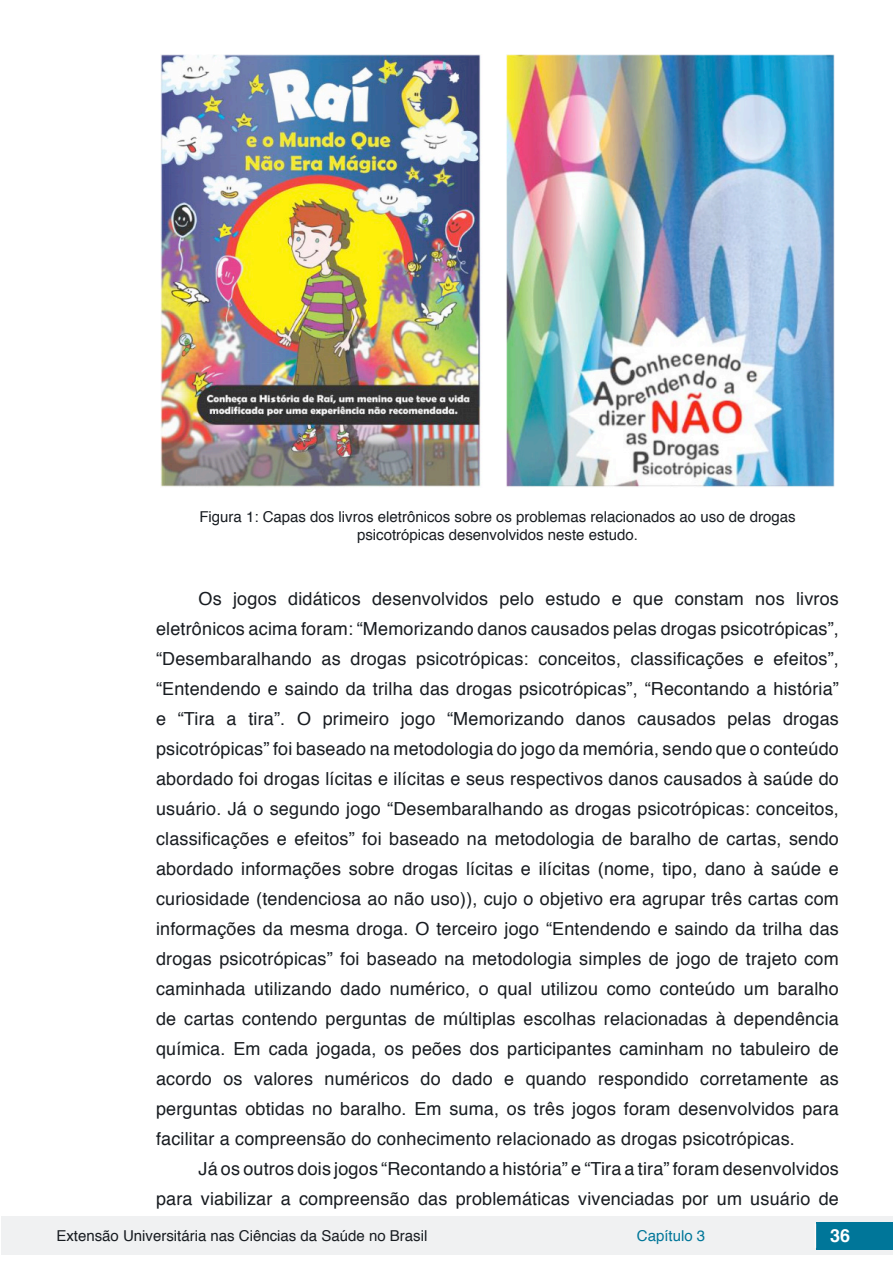
<style>
.page{position:relative;width:893px;height:1263px;background:#fff}
.page>*{position:absolute;margin:0;border:0;box-sizing:border-box;transform-origin:0 0}
.txt{font:18px/30px "Helvetica";letter-spacing:.01em;color:#181c21;text-align:justify}
.t1{font:700 18px "Helvetica";color:#fff}
.ref_tabelas{font:15px/18px "Helvetica";color:#181c21;text-align:center}
.t2{font:15px "Helvetica";color:#007699}
</style>
<div class="page">
<div style="left:1px;top:1216px;width:891px;height:38px;background:#f0f1f2"></div>
<div style="left:816px;top:1222px;width:77px;height:27px;background:#007699"></div>
<svg style="left:815px;top:1224px;width:1px;height:24px"></svg>
<img style="left:160px;top:54px;width:675px;height:433px">
<p class="ref_tabelas" style="left:199px;top:509px;width:598px">Figura 1: Capas dos livros eletrônicos sobre os problemas relacionados ao uso de drogas psicotrópicas desenvolvidos neste estudo.</p>
<p class="txt" style="left:156px;top:585px;width:684px;text-indent:43px">Os jogos didáticos desenvolvidos pelo estudo e que constam nos livros eletrônicos acima foram: “Memorizando danos causados pelas drogas psicotrópicas”, “Desembaralhando as drogas psicotrópicas: conceitos, classificações e efeitos”, “Entendendo e saindo da trilha das drogas psicotrópicas”, “Recontando a história” e “Tira a tira”. O primeiro jogo “Memorizando danos causados pelas drogas psicotrópicas” foi baseado na metodologia do jogo da memória, sendo que o conteúdo abordado foi drogas lícitas e ilícitas e seus respectivos danos causados à saúde do usuário. Já o segundo jogo “Desembaralhando as drogas psicotrópicas: conceitos, classificações e efeitos” foi baseado na metodologia de baralho de cartas, sendo abordado informações sobre drogas lícitas e ilícitas (nome, tipo, dano à saúde e curiosidade (tendenciosa ao não uso)), cujo o objetivo era agrupar três cartas com informações da mesma droga. O terceiro jogo “Entendendo e saindo da trilha das drogas psicotrópicas” foi baseado na metodologia simples de jogo de trajeto com caminhada utilizando dado numérico, o qual utilizou como conteúdo um baralho de cartas contendo perguntas de múltiplas escolhas relacionadas à dependência química. Em cada jogada, os peões dos participantes caminham no tabuleiro de acordo os valores numéricos do dado e quando respondido corretamente as perguntas obtidas no baralho. Em suma, os três jogos foram desenvolvidos para facilitar a compreensão do conhecimento relacionado as drogas psicotrópicas.</p>
<p class="txt" style="left:156px;top:1155px;width:684px;text-align:right">Já os outros dois jogos “Recontando a história” e “Tira a tira” foram desenvolvidos<br>para viabilizar a compreensão das problemáticas vivenciadas por um usuário de</p>
<p class="ref_tabelas" style="left:56px;top:1227px;width:372px">Extensão Universitária nas Ciências da Saúde no Brasil</p>
<p class="t2" style="left:637px;top:1224px;width:70px">Capítulo 3</p>
<p class="t1" style="left:830px;top:1221px;width:22px">36</p>
</div>
